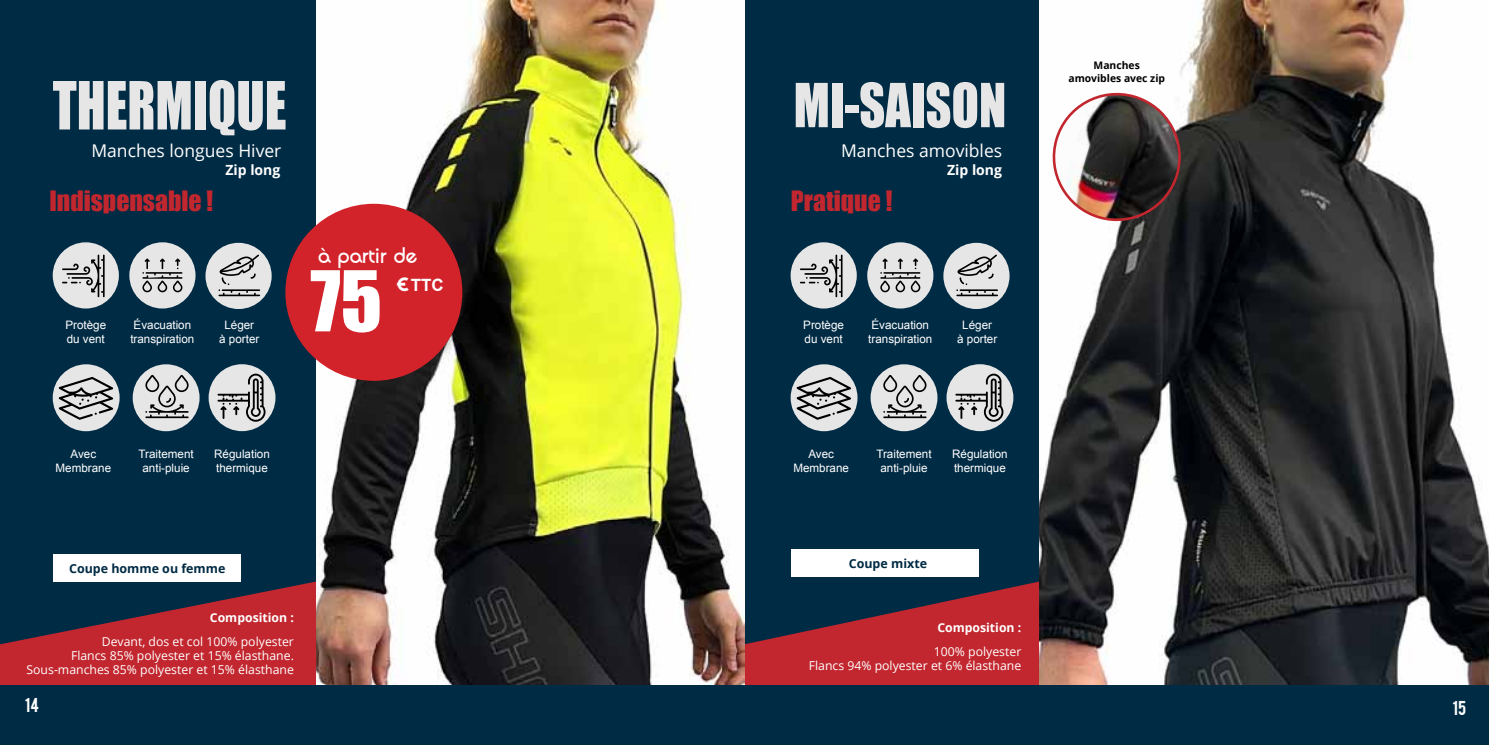
<style>
.page{position:relative;width:1489px;height:745px;background:#fff}
.page>*{position:absolute;margin:0;border:0;box-sizing:border-box;transform-origin:0 0}
.t1{font:77.35px "Impact";color:#fff}
.t2{font:61.25px "Impact";color:#e6e6e6;scale:.85 1}
.t3{font:56px "Impact";color:#e6e6e6;scale:.9 1}
.t4{font:25.72px "Impact";color:#c2262e}
.t5{font:700 21px "Quadranta";color:#fff}
.t6{font:17.5px "Open Sans";color:#fff}
.t7{font:700 16.97px "Arial";color:#fff}
.t8{font:15.75px "Bebas";color:#fff}
.t9{font:700 14px "Open Sans";color:#fff}
.t10{font:700 12.42px "Open Sans";color:#002b44}
.t11{font:12.25px/14px "Open Sans";color:#fff;text-align:right}
.t12{font:700 12.25px "Open Sans";color:#fff}
.t13{font:11.55px/14px "Arial";color:#fff}
.t14{font:700 10.33px/12.4px "Open Sans";color:#000;text-align:center}
.s1{font-family:"P22 Euros";font-weight:400;font-size:25.38px}
</style>
<div class="page">
<img style="left:1038px;top:0;width:450px;height:685px">
<div style="left:744px;top:0;width:294px;height:706px;background:#002b44"></div>
<svg style="left:744px;top:581px;width:294px;height:104px"></svg>
<div style="left:790px;top:549px;width:188px;height:27px;background:#fff"></div>
<img style="left:316px;top:0;width:428px;height:685px">
<div style="left:0;top:0;width:316px;height:706px;background:#002b44"></div>
<svg style="left:0;top:581px;width:316px;height:104px"></svg>
<div style="left:53px;top:553px;width:188px;height:28px;background:#fff"></div>
<div style="left:53px;top:242px;width:66px;height:66px;background:#e6e6e6;border-radius:50%"></div>
<div style="left:790px;top:242px;width:66px;height:66px;background:#e6e6e6;border-radius:50%"></div>
<div style="left:53px;top:364px;width:67px;height:67px;background:#e6e6e6;border-radius:50%"></div>
<div style="left:790px;top:364px;width:67px;height:67px;background:#e6e6e6;border-radius:50%"></div>
<div style="left:129px;top:242px;width:66px;height:66px;background:#e6e6e6;border-radius:50%"></div>
<div style="left:867px;top:242px;width:66px;height:66px;background:#e6e6e6;border-radius:50%"></div>
<div style="left:133px;top:364px;width:66px;height:67px;background:#e6e6e6;border-radius:50%"></div>
<div style="left:870px;top:364px;width:67px;height:67px;background:#e6e6e6;border-radius:50%"></div>
<div style="left:209px;top:364px;width:66px;height:67px;background:#e6e6e6;border-radius:50%"></div>
<div style="left:946px;top:364px;width:67px;height:67px;background:#e6e6e6;border-radius:50%"></div>
<div style="left:205px;top:243px;width:67px;height:66px;background:#e6e6e6;border-radius:50%"></div>
<div style="left:943px;top:243px;width:66px;height:66px;background:#e6e6e6;border-radius:50%"></div>
<svg style="left:142px;top:258px;width:40px;height:34px"></svg>
<svg style="left:880px;top:258px;width:40px;height:34px"></svg>
<svg style="left:218px;top:254px;width:42px;height:42px"></svg>
<svg style="left:956px;top:254px;width:41px;height:42px"></svg>
<div style="left:0;top:685px;width:1488px;height:59px;background:#002b44"></div>
<svg style="left:62px;top:254px;width:43px;height:43px"></svg>
<svg style="left:800px;top:254px;width:42px;height:43px"></svg>
<svg style="left:59px;top:376px;width:54px;height:43px"></svg>
<svg style="left:796px;top:376px;width:55px;height:43px"></svg>
<svg style="left:217px;top:373px;width:48px;height:48px"></svg>
<svg style="left:955px;top:373px;width:48px;height:48px"></svg>
<svg style="left:145px;top:375px;width:44px;height:43px"></svg>
<svg style="left:883px;top:375px;width:43px;height:43px"></svg>
<svg style="left:1043px;top:84px;width:146px;height:143px"></svg>
<div style="left:285px;top:204px;width:177px;height:176px;background:#d2232a;border-radius:50%"></div>
<h2 class="t2" style="left:53px;top:58px;width:276px">THERMIQUE</h2>
<h3 class="t6" style="left:91px;top:138px;width:191px">Manches longues Hiver</h3>
<p class="t9" style="left:225px;top:160px;width:56px">Zip long</p>
<h3 class="t3" style="left:793px;top:62px;width:205px">MI-SAISON</h3>
<h3 class="t6" style="left:841px;top:138px;width:163px">Manches amovibles</h3>
<p class="t9" style="left:947px;top:160px;width:56px">Zip long</p>
<h3 class="t4" style="left:49px;top:181px;width:165px">Indispensable !</h3>
<h3 class="t4" style="left:790px;top:181px;width:103px">Pratique !</h3>
<h3 class="t5" style="left:318px;top:242px;width:101px">à partir de</h3>
<h3 class="t7" style="left:397px;top:273px;width:48px"><span class="s1">i</span>TTC</h3>
<h1 class="t1" style="left:310px;top:241px;width:73px">75</h1>
<p class="t13" style="left:130px;top:318px;width:66px">évacuation transpiration</p>
<p class="t13" style="left:868px;top:318px;width:66px">évacuation transpiration</p>
<p class="t13" style="left:65px;top:318px;width:42px">Protège du vent</p>
<p class="t13" style="left:803px;top:318px;width:42px">Protège du vent</p>
<p class="t13" style="left:219px;top:318px;width:42px;text-align:center">Léger<br>à porter</p>
<p class="t13" style="left:957px;top:318px;width:42px;text-align:center">Léger<br>à porter</p>
<p class="t13" style="left:214px;top:446px;width:57px">Régulation thermique</p>
<p class="t13" style="left:952px;top:446px;width:57px">Régulation thermique</p>
<p class="t13" style="left:55px;top:446px;width:57px;text-align:center">Avec<br>Membrane</p>
<p class="t13" style="left:793px;top:446px;width:57px;text-align:center">Avec<br>Membrane</p>
<p class="t13" style="left:138px;top:446px;width:57px;text-align:center">Traitement anti-pluie</p>
<p class="t13" style="left:876px;top:446px;width:57px;text-align:center">Traitement anti-pluie</p>
<p class="t10" style="left:69px;top:559px;width:158px">Coupe homme ou femme</p>
<p class="t12" style="left:210px;top:608px;width:85px">Composition :</p>
<p class="t11" style="left:26px;top:634px;width:269px">Devant, dos et col 100% polyester<br>Flancs 85% polyester et 15% élasthane.<br>Sous-manches 85% polyester et 15% élasthane</p>
<p class="t10" style="left:848px;top:554px;width:80px">Coupe mixte</p>
<p class="t12" style="left:937px;top:618px;width:85px">Composition :</p>
<p class="t11" style="left:808px;top:644px;width:214px">100% polyester<br>Flancs 94% polyester et 6% élasthane</p>
<p class="t14" style="left:1068px;top:59px;width:98px">Manches amovibles avec zip</p>
<h3 class="t8" style="left:25px;top:693px;width:16px">14</h3>
<h3 class="t8" style="left:1452px;top:695px;width:15px">15</h3>
</div>
